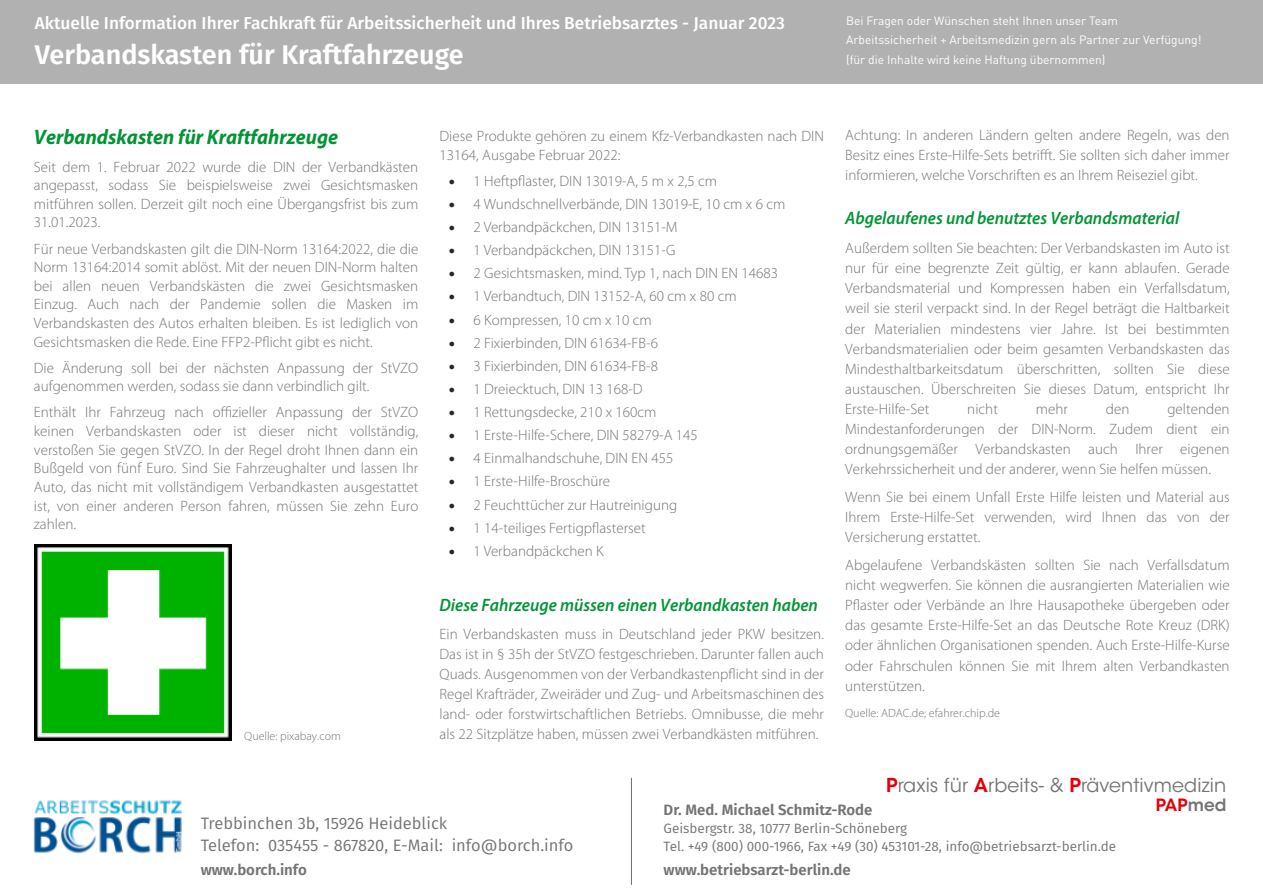
<style>
.page{position:relative;width:1263px;height:894px;background:#fff}
.page>*{position:absolute;margin:0;border:0;box-sizing:border-box;transform-origin:0 0}
.t1{font:600 27px "Fira Sans";color:#fff}
.t2{font:italic 700 21px "Myriad Pro";color:#009534;scale:.95 1}
.t3{font:19.05px "ITC Avant Garde Std";letter-spacing:.005em;color:#737373}
.t4{font:italic 600 18px "Myriad Pro";color:#009534;scale:.95 1}
.t5{font:500 17.25px "Fira Sans";color:#fff}
.t6{font:600 16.8px "ITC Avant Garde Std";letter-spacing:.005em;color:#e3000a}
.t7{font:16.5px/22.5px "Fira Sans";color:#737373}
.t8{font:300 15px/20.1px "Myriad Pro";color:#737373;text-align:justify}
.t9{font:600 15px "Fira Sans";color:#737373}
.t10{font:13.5px/18px "Fira Sans";color:#737373}
.t11{font:12px/19.5px "DIN Pro";color:#fff}
.t12{font:300 12px "Myriad Pro";color:#737373}
.s1{font-family:"Lucida Grande";font-weight:400;font-size:13.5px;color:#262626}
.s2{font-weight:600;color:#e3000a}
.s3{color:#737373}
</style>
<div class="page">
<div style="left:0;top:0;width:1263px;height:84px;background:#b1b1b1"></div>
<hr style="left:631px;top:777px;width:1px;height:107px;background:#737373">
<img style="left:33px;top:734px;width:198px;height:120px">
<img style="left:35px;top:544px;width:196px;height:196px">
<p class="t5" style="left:35px;top:13px;width:751px">Aktuelle Information Ihrer Fachkraft für Arbeitssicherheit und Ihres Betriebsarztes - Januar 2023</p>
<p class="t11" style="left:846px;top:12px;width:357px">Bei Fragen oder Wünschen steht Ihnen unser Team<br>Arbeitssicherheit + Arbeitsmedizin gern als Partner zur Verfügung! (für die Inhalte wird keine Haftung übernommen)</p>
<h1 class="t1" style="left:35px;top:38px;width:430px">Verbandskasten für Kraftfahrzeuge</h1>
<h2 class="t2" style="left:34px;top:128px;width:322px">Verbandskasten für Kraftfahrzeuge</h2>
<p class="t8" style="left:34px;top:158px;width:386px;line-height:18.6px">Seit dem 1. Februar 2022 wurde die DIN der Verbandkästen angepasst, sodass Sie beispielsweise zwei Gesichtsmasken mitführen sollen. Derzeit gilt noch eine Übergangsfrist bis zum 31.01.2023.</p>
<p class="t8" style="left:34px;top:240px;width:386px;line-height:18.6px">Für neue Verbandskasten gilt die DIN-Norm 13164:2022, die die Norm 13164:2014 somit ablöst. Mit der neuen DIN-Norm halten bei allen neuen Verbandskästen die zwei Gesichtsmasken Einzug. Auch nach der Pandemie sollen die Masken im Verbandskasten des Autos erhalten bleiben. Es ist lediglich von Gesichtsmasken die Rede. Eine FFP2-Pflicht gibt es nicht.</p>
<p class="t8" style="left:34px;top:359px;width:386px;line-height:18.6px">Die Änderung soll bei der nächsten Anpassung der StVZO aufgenommen werden, sodass sie dann verbindlich gilt.</p>
<p class="t8" style="left:34px;top:404px;width:386px;line-height:18.6px">Enthält Ihr Fahrzeug nach offizieller Anpassung der StVZO keinen Verbandskasten oder ist dieser nicht vollständig, verstoßen Sie gegen StVZO. In der Regel droht Ihnen dann ein Bußgeld von fünf Euro. Sind Sie Fahrzeughalter und lassen Ihr Auto, das nicht mit vollständigem Verbandkasten ausgestattet ist, von einer anderen Person fahren, müssen Sie zehn Euro zahlen.</p>
<p class="t12" style="left:244px;top:731px;width:98px">Quelle: pixabay.com</p>
<p class="t8" style="left:440px;top:128px;width:386px;line-height:18.6px">Diese Produkte gehören zu einem Kfz-Verbandkasten nach DIN<br>13164, Ausgabe Februar 2022:</p>
<p class="t8" style="left:448px;top:172px;width:270px"><span class="s1">•</span> 1 Heftpflaster, DIN 13019-A, 5 m x 2,5 cm</p>
<p class="t8" style="left:448px;top:195px;width:339px"><span class="s1">•</span> 4 Wundschnellverbände, DIN 13019-E, 10 cm x 6 cm</p>
<p class="t8" style="left:448px;top:218px;width:231px"><span class="s1">•</span> 2 Verbandpäckchen, DIN 13151-M</p>
<p class="t8" style="left:448px;top:241px;width:229px"><span class="s1">•</span> 1 Verbandpäckchen, DIN 13151-G</p>
<p class="t8" style="left:448px;top:264px;width:331px"><span class="s1">•</span> 2 Gesichtsmasken, mind. Typ 1, nach DIN EN 14683</p>
<p class="t8" style="left:448px;top:287px;width:290px"><span class="s1">•</span> 1 Verbandtuch, DIN 13152-A, 60 cm x 80 cm</p>
<p class="t8" style="left:448px;top:311px;width:205px"><span class="s1">•</span> 6 Kompressen, 10 cm x 10 cm</p>
<p class="t8" style="left:448px;top:334px;width:211px"><span class="s1">•</span> 2 Fixierbinden, DIN 61634-FB-6</p>
<p class="t8" style="left:448px;top:357px;width:211px"><span class="s1">•</span> 3 Fixierbinden, DIN 61634-FB-8</p>
<p class="t8" style="left:448px;top:380px;width:196px"><span class="s1">•</span> 1 Dreiecktuch, DIN 13 168-D</p>
<p class="t8" style="left:448px;top:403px;width:210px"><span class="s1">•</span> 1 Rettungsdecke, 210 x 160cm</p>
<p class="t8" style="left:448px;top:426px;width:251px"><span class="s1">•</span> 1 Erste-Hilfe-Schere, DIN 58279-A 145</p>
<p class="t8" style="left:448px;top:449px;width:227px"><span class="s1">•</span> 4 Einmalhandschuhe, DIN EN 455</p>
<p class="t8" style="left:448px;top:472px;width:163px"><span class="s1">•</span> 1 Erste-Hilfe-Broschüre</p>
<p class="t8" style="left:448px;top:495px;width:231px"><span class="s1">•</span> 2 Feuchttücher zur Hautreinigung</p>
<p class="t8" style="left:448px;top:518px;width:199px"><span class="s1">•</span> 1 14-teiliges Fertigpflasterset</p>
<p class="t8" style="left:448px;top:542px;width:157px"><span class="s1">•</span> 1 Verbandpäckchen K</p>
<p class="t4" style="left:440px;top:597px;width:400px">Diese Fahrzeuge müssen einen Verbandkasten haben</p>
<p class="t8" style="left:440px;top:624px;width:386px">Ein Verbandskasten muss in Deutschland jeder PKW besitzen.<br>Das ist in § 35h der StVZO festgeschrieben. Darunter fallen auch Quads. Ausgenommen von der Verbandkastenpflicht sind in der Regel Krafträder, Zweiräder und Zug- und Arbeitsmaschinen des land- oder forstwirtschaftlichen Betriebs. Omnibusse, die mehr als 22 Sitzplätze haben, müssen zwei Verbandkästen mitführen.</p>
<p class="t8" style="left:845px;top:126px;width:386px">Achtung: In anderen Ländern gelten andere Regeln, was den Besitz eines Erste-Hilfe-Sets betrifft. Sie sollten sich daher immer informieren, welche Vorschriften es an Ihrem Reiseziel gibt.</p>
<p class="t4" style="left:845px;top:210px;width:353px">Abgelaufenes und benutztes Verbandsmaterial</p>
<p class="t8" style="left:845px;top:239px;width:386px">Außerdem sollten Sie beachten: Der Verbandskasten im Auto ist nur für eine begrenzte Zeit gültig, er kann ablaufen. Gerade Verbandsmaterial und Kompressen haben ein Verfallsdatum, weil sie steril verpackt sind. In der Regel beträgt die Haltbarkeit der Materialien mindestens vier Jahre. Ist bei bestimmten Verbandsmaterialien oder beim gesamten Verbandskasten das Mindesthaltbarkeitsdatum überschritten, sollten Sie diese austauschen. Überschreiten Sie dieses Datum, entspricht Ihr Erste-Hilfe-Set</p>
<p class="t8" style="left:845px;top:400px;width:386px;text-indent:322px">geltenden Mindestanforderungen der DIN-Norm. Zudem dient ein ordnungsgemäßer Verbandskasten auch Ihrer eigenen Verkehrssicherheit und der anderer, wenn Sie helfen müssen.</p>
<p class="t8" style="left:845px;top:488px;width:386px">Wenn Sie bei einem Unfall Erste Hilfe leisten und Material aus Ihrem Erste-Hilfe-Set verwenden, wird Ihnen das von der Versicherung erstattet.</p>
<p class="t8" style="left:845px;top:556px;width:386px">Abgelaufene Verbandskästen sollten Sie nach Verfallsdatum nicht wegwerfen. Sie können die ausrangierten Materialien wie Pflaster oder Verbände an Ihre Hausapotheke übergeben oder das gesamte Erste-Hilfe-Set an das Deutsche Rote Kreuz (DRK) oder ähnlichen Organisationen spenden. Auch Erste-Hilfe-Kurse oder Fahrschulen können Sie mit Ihrem alten Verbandkasten unterstützen.</p>
<p class="t12" style="left:845px;top:708px;width:156px">Quelle: ADAC.de; efahrer.chip.de</p>
<p class="t8" style="left:967px;top:400px;width:32px">nicht</p>
<p class="t8" style="left:1036px;top:400px;width:34px">mehr</p>
<p class="t8" style="left:1106px;top:400px;width:25px">den</p>
<p class="t7" style="left:201px;top:811px;width:374px">Trebbinchen 3b, 15926 Heideblick<br>Telefon: 035455 - 867820, E-Mail: info@borch.info</p>
<p class="t3" style="left:886px;top:777px;width:342px"><span class="s2">P</span>raxis für <span class="s2">A</span>rbeits- &amp; <span class="s2">P</span>räventivmedizin</p>
<p class="t6" style="left:1156px;top:797px;width:72px">PAP<span class="s3">med</span></p>
<p class="t9" style="left:664px;top:801px;width:210px">Dr. Med. Michael Schmitz-Rode</p>
<p class="t10" style="left:664px;top:819px;width:454px">Geisbergstr. 38, 10777 Berlin-Schöneberg<br>Tel. +49 (800) 000-1966, Fax +49 (30) 453101-28, info@betriebsarzt-berlin.de</p>
<p class="t9" style="left:201px;top:861px;width:108px">www.borch.info</p>
<p class="t9" style="left:664px;top:861px;width:189px">www.betriebsarzt-berlin.de</p>
</div>
